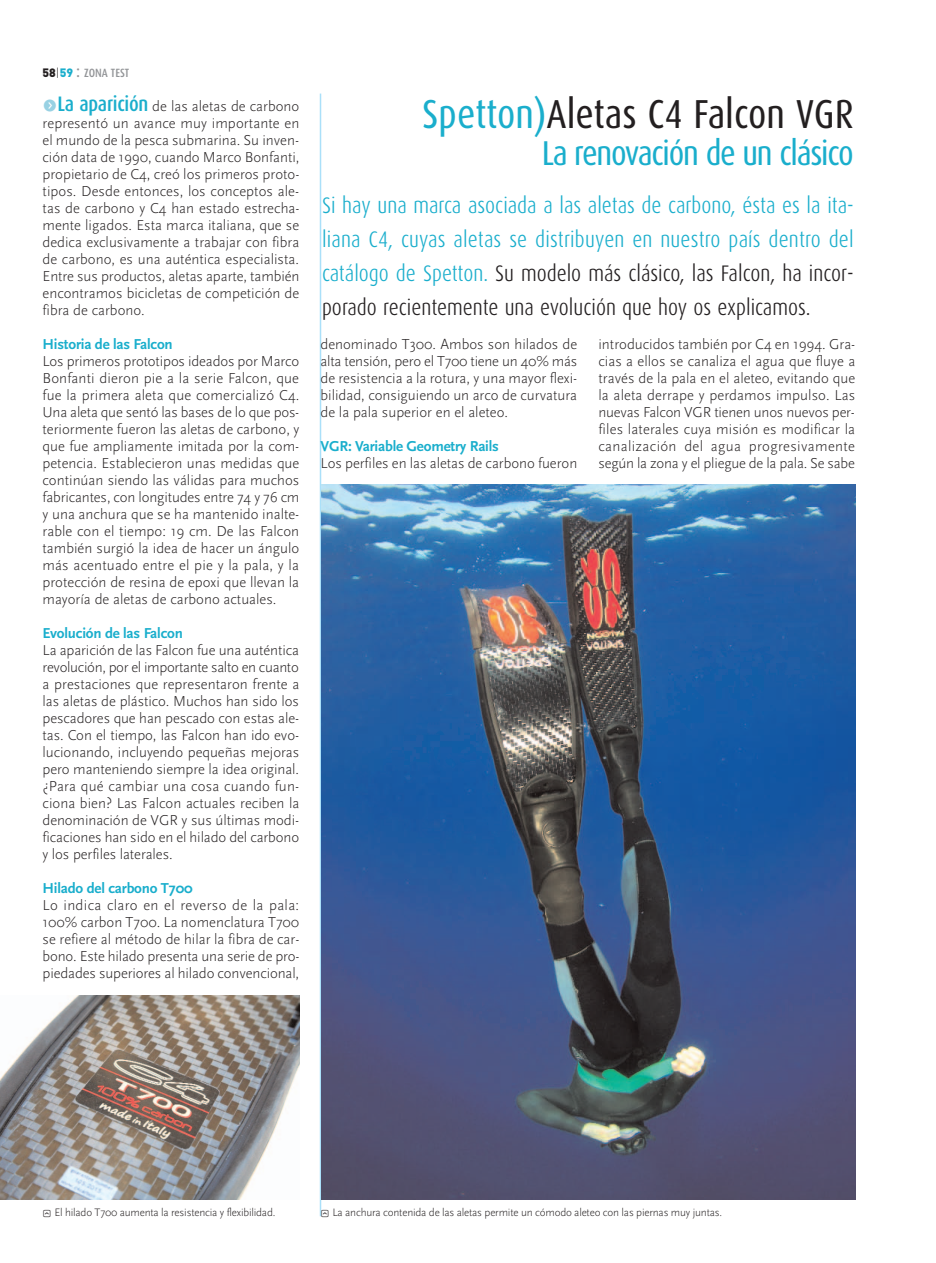
<style>
.page{position:relative;width:936px;height:1263px;background:#fff}
.page>*{position:absolute;margin:0;border:0;box-sizing:border-box;transform-origin:0 0}
.t1{font:40.5px "Dax Condensed";color:#231f20}
.t2{font:34.5px "Dax Condensed";letter-spacing:-.035em;color:#1aaecc}
.t3{font:300 22.5px/34px "Dax Condensed";color:#1aaecc;text-align:justify}
.t4{font:300 15px/17px "Scala Sans";color:#231f20;text-align:justify}
.t5{font:700 15px "Scala Sans";letter-spacing:-.01em;color:#1aaecc}
.t6{font:500 12px "Dax Condensed";color:#939598}
.t7{font:300 11.25px "Scala Sans";letter-spacing:-.015em;color:#231f20}
.s1{font-family:"DIN";font-weight:900;color:#231f20}
.s2{font-family:"DIN";font-weight:300;color:#231f20}
.s3{font-family:"DIN";font-weight:900;color:#1aaecc}
.s4{font-weight:300;font-size:22.5px}
.s5{font-family:"Button Bonus Circle Negative";font-weight:400;color:#98d1e3}
.s6{font-family:"Dax Condensed";font-weight:500;font-size:21px;color:#1aaecc}
.s7{color:#1aaecc}
.s8{color:#231f20}
</style>
<div class="page">
<hr style="left:320px;top:94px;width:1px;height:1122px;background:#aae0f9">
<img style="left:321px;top:485px;width:534px;height:714px">
<img style="left:0;top:995px;width:299px;height:204px">
<p class="t6" style="left:43px;top:67px;width:88px"><span class="s1">58</span><span class="s2">|</span><span class="s3">59</span> <span class="s4">:</span> ZONA TEST</p>
<p class="t4" style="left:43px;top:97px;width:258px"><span class="s5">f</span><span class="s6">La aparición</span> de las aletas de carbono representó un avance muy importante en el mundo de la pesca submarina. Su inven&shy;ción data de 1990, cuando Marco Bonfanti, propietario de C4, creó los primeros proto&shy;tipos. Desde entonces, los conceptos ale&shy;tas de carbono y C4 han estado estrecha&shy;mente ligados. Esta marca italiana, que se dedica exclusivamente a trabajar con fibra de carbono, es una auténtica especialista.<br>Entre sus productos, aletas aparte, también encontramos bicicletas de competición de fibra de carbono.</p>
<p class="t5" style="left:43px;top:335px;width:132px">Historia de las Falcon</p>
<p class="t4" style="left:43px;top:352px;width:258px">Los primeros prototipos ideados por Marco Bonfanti dieron pie a la serie Falcon, que fue la primera aleta que comercializó C4.<br>Una aleta que sentó las bases de lo que pos&shy;teriormente fueron las aletas de carbono, y que fue ampliamente imitada por la com&shy;petencia. Establecieron unas medidas que continúan siendo las válidas para muchos fabricantes, con longitudes entre 74 y 76 cm y una anchura que se ha mantenido inalte&shy;rable con el tiempo: 19 cm. De las Falcon también surgió la idea de hacer un ángulo más acentuado entre el pie y la pala, y la protección de resina de epoxi que llevan la mayoría de aletas de carbono actuales.</p>
<p class="t5" style="left:43px;top:624px;width:142px">Evolución de las Falcon</p>
<p class="t4" style="left:43px;top:641px;width:258px">La aparición de las Falcon fue una auténtica revolución, por el importante salto en cuanto a prestaciones que representaron frente a las aletas de plástico. Muchos han sido los pescadores que han pescado con estas ale&shy;tas. Con el tiempo, las Falcon han ido evo&shy;lucionando, incluyendo pequeñas mejoras pero manteniendo siempre la idea original. ¿Para qué cambiar una cosa cuando fun&shy;ciona bien? Las Falcon actuales reciben la denominación de VGR y sus últimas modi&shy;ficaciones han sido en el hilado del carbono y los perfiles laterales.</p>
<p class="t5" style="left:43px;top:879px;width:151px">Hilado del carbono T700</p>
<p class="t4" style="left:43px;top:896px;width:258px">Lo indica claro en el reverso de la pala:<br>100% carbon T700. La nomenclatura T700 se refiere al método de hilar la fibra de car&shy;bono. Este hilado presenta una serie de pro&shy;piedades superiores al hilado convencional,</p>
<h1 class="t1" style="left:422px;top:96px;width:433px"><span class="s7">Spetton)</span>Aletas C4 Falcon VGR</h1>
<h2 class="t2" style="left:541px;top:138px;width:313px">La renovación de un clásico</h2>
<p class="t3" style="left:322px;top:190px;width:533px">Si hay una marca asociada a las aletas de carbono, ésta es la ita&shy;liana C4, cuyas aletas se distribuyen en nuestro país dentro del catálogo de Spetton. <span class="s8">Su modelo más clásico, las Falcon, ha incor&shy;porado recientemente una evolución que hoy os explicamos.</span></p>
<p class="t4" style="left:320px;top:335px;width:258px">denominado T300. Ambos son hilados de alta tensión, pero el T700 tiene un 40% más de resistencia a la rotura, y una mayor flexi&shy;bilidad, consiguiendo un arco de curvatura de la pala superior en el aleteo.</p>
<p class="t5" style="left:320px;top:437px;width:180px">VGR: Variable Geometry Rails</p>
<p class="t4" style="left:320px;top:454px;width:258px">Los perfiles en las aletas de carbono fueron</p>
<p class="t4" style="left:598px;top:335px;width:258px">introducidos también por C4 en 1994. Gra&shy;cias a ellos se canaliza el agua que fluye a través de la pala en el aleteo, evitando que la aleta derrape y perdamos impulso. Las nuevas Falcon VGR tienen unos nuevos per&shy;files laterales cuya misión es modificar la canalización del agua progresivamente según la zona y el pliegue de la pala. Se sabe</p>
<p class="t7" style="left:43px;top:1206px;width:234px"><sub>n</sub> El hilado T700 aumenta la resistencia y flexibilidad.</p>
<p class="t7" style="left:320px;top:1206px;width:403px"><sub>n</sub> La anchura contenida de las aletas permite un cómodo aleteo con las piernas muy juntas.</p>
</div>
